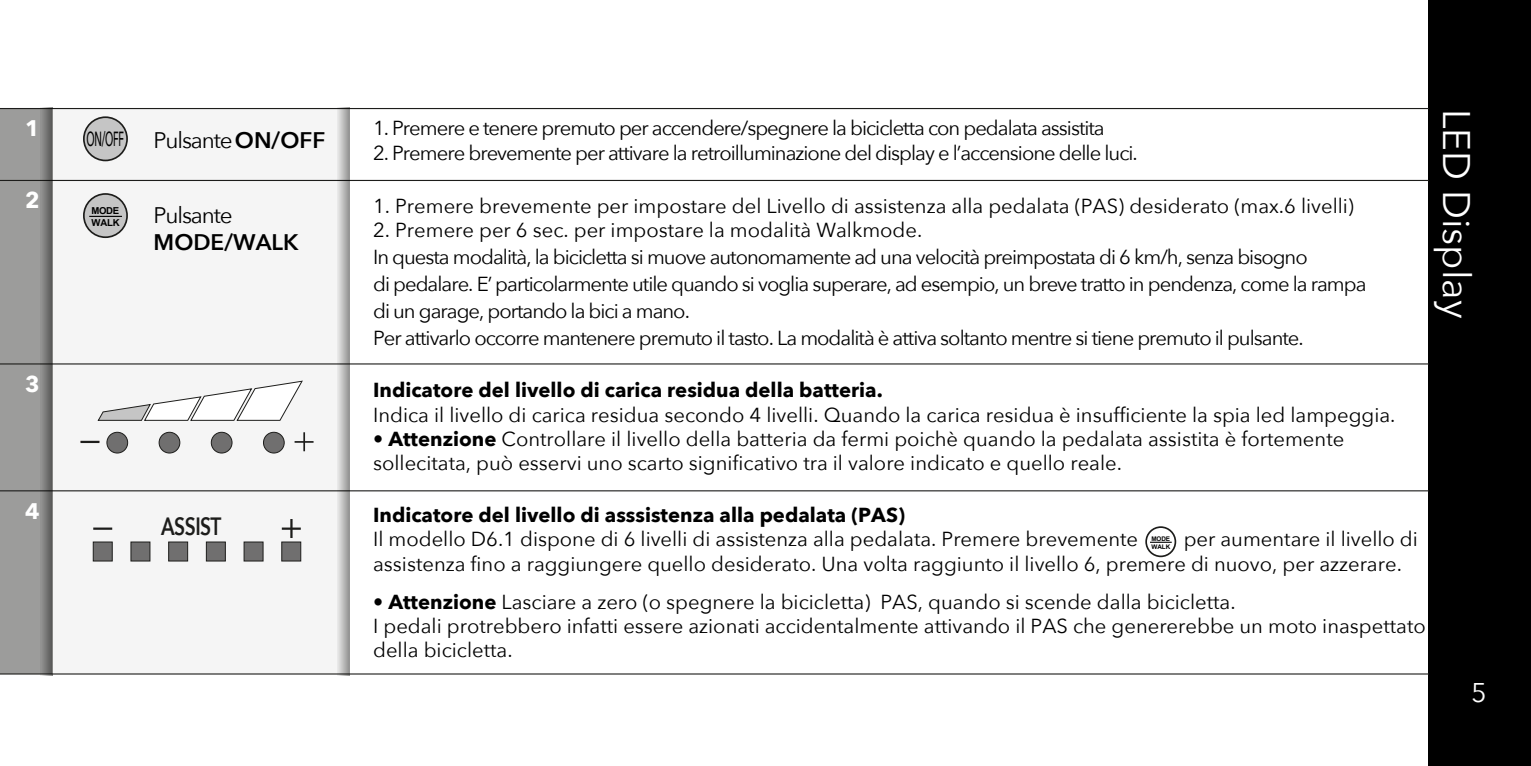
<style>
.page{position:relative;width:1531px;height:766px;background:#fff}
.page>*{position:absolute;margin:0;border:0;box-sizing:border-box;transform-origin:0 0}
.t1{font:38.48px "Avenir Next";color:#fff}
.t2{font:27px "Avenir Next";color:#fff}
.t3{font:600 24.97px "Avenir Next";letter-spacing:-.025em;color:#1d1d1b;scale:.77 1}
.t4{font:22.5px "Avenir Next";letter-spacing:-.05em;color:#000}
.t5{font:600 22.5px "Avenir Next";color:#000}
.t6{font:700 22.5px "Avenir Next";color:#fff}
.t7{font:500 20.47px "Avenir Next";color:#000;scale:.48 1}
.t8{font:20.25px/24.3px "Avenir Next";color:#000}
.t9{font:20.25px/27px "Avenir Next";letter-spacing:-.05em;color:#000}
.t10{font:700 20.25px "Avenir Next";color:#000}
.t11{font:700 9.67px/11.9px "Arial";letter-spacing:-.025em;color:#000}
.t12{font:700 6.3px/7.9px "Arial";letter-spacing:-.025em;color:#000}
.s1{font-weight:600}
.s2{font-weight:700}
</style>
<div class="page">
<div style="left:1429px;top:0;width:102px;height:765px;background:#000"></div>
<div style="left:0;top:108px;width:53px;height:565px;background:#9c9c9b"></div>
<div style="left:53px;top:108px;width:296px;height:565px;background:#f5f5f5"></div>
<hr style="left:0;top:108px;width:1429px;height:1px;background:#1d1d1b">
<hr style="left:0;top:673px;width:1429px;height:1px;background:#1d1d1b">
<hr style="left:0;top:180px;width:1429px;height:1px;background:#1d1d1b">
<hr style="left:0;top:363px;width:1429px;height:1px;background:#1d1d1b">
<hr style="left:0;top:490px;width:1429px;height:1px;background:#1d1d1b">
<svg style="left:41px;top:108px;width:12px;height:567px"></svg>
<svg style="left:337px;top:108px;width:12px;height:567px"></svg>
<svg style="left:98px;top:380px;width:205px;height:41px"></svg>
<svg style="left:295px;top:432px;width:19px;height:19px"></svg>
<hr style="left:80px;top:440px;width:19px;height:3px;background:#1d1d1b">
<div style="left:107px;top:432px;width:21px;height:21px;background:#706f6f;border-radius:50%"></div>
<div style="left:107px;top:432px;width:21px;height:21px;border:1px solid #1d1d1b;border-radius:50%"></div>
<div style="left:159px;top:432px;width:21px;height:21px;background:#706f6f;border-radius:50%"></div>
<div style="left:159px;top:432px;width:21px;height:21px;border:1px solid #1d1d1b;border-radius:50%"></div>
<div style="left:211px;top:432px;width:21px;height:21px;background:#706f6f;border-radius:50%"></div>
<div style="left:211px;top:432px;width:21px;height:21px;border:1px solid #1d1d1b;border-radius:50%"></div>
<div style="left:263px;top:432px;width:21px;height:21px;background:#706f6f;border-radius:50%"></div>
<div style="left:263px;top:432px;width:21px;height:21px;border:1px solid #1d1d1b;border-radius:50%"></div>
<svg style="left:282px;top:527px;width:19px;height:2px"></svg>
<hr style="left:290px;top:519px;width:3px;height:19px;background:#1d1d1b">
<svg style="left:93px;top:527px;width:19px;height:2px"></svg>
<div style="left:93px;top:541px;width:20px;height:20px;background:#706f6f;border:1px solid #1d1d1b"></div>
<div style="left:131px;top:541px;width:19px;height:20px;background:#706f6f;border:1px solid #1d1d1b"></div>
<div style="left:168px;top:541px;width:20px;height:20px;background:#706f6f;border:1px solid #1d1d1b"></div>
<div style="left:206px;top:541px;width:20px;height:20px;background:#706f6f;border:1px solid #1d1d1b"></div>
<div style="left:244px;top:541px;width:19px;height:20px;background:#706f6f;border:1px solid #1d1d1b"></div>
<div style="left:281px;top:541px;width:20px;height:20px;background:#706f6f;border:1px solid #1d1d1b"></div>
<svg style="left:83px;top:116px;width:45px;height:45px"></svg>
<svg style="left:83px;top:193px;width:45px;height:45px"></svg>
<hr style="left:89px;top:216px;width:33px;height:1px;background:#000">
<svg style="left:1145px;top:526px;width:31px;height:31px"></svg>
<p class="t6" style="left:25px;top:109px;width:16px">1</p>
<p class="t6" style="left:25px;top:181px;width:16px">2</p>
<p class="t7" style="left:86px;top:122px;width:80px">ON/OFF</p>
<p class="t11" style="left:92px;top:205px;width:30px">MODE<br>WALK</p>
<p class="t4" style="left:154px;top:121px;width:173px">Pulsante<span class="s1">ON/OFF</span></p>
<p class="t4" style="left:154px;top:196px;width:81px">Pulsante</p>
<p class="t5" style="left:154px;top:223px;width:146px">MODE/WALK</p>
<p class="t6" style="left:25px;top:364px;width:16px">3</p>
<p class="t6" style="left:25px;top:491px;width:16px">4</p>
<p class="t3" style="left:161px;top:505px;width:80px">ASSIST</p>
<p class="t9" style="left:373px;top:114px;width:733px">1. Premere e tenere premuto per accendere/spegnere la bicicletta con pedalata assistita</p>
<p class="t9" style="left:373px;top:138px;width:766px">2. Premere brevemente per attivare la retroilluminazione del display e l’accensione delle luci.</p>
<p class="t8" style="left:373px;top:193px;width:982px">1. Premere brevemente per impostare del Livello di assistenza alla pedalata (PAS) desiderato (max.6 livelli)</p>
<p class="t9" style="left:373px;top:216px;width:995px">2. Premere per 6 sec. per impostare la modalità Walkmode.<br>In questa modalità, la bicicletta si muove autonomamente ad una velocità preimpostata di 6 km/h, senza bisogno<br>di pedalare. E’ particolarmente utile quando si voglia superare, ad esempio, un breve tratto in pendenza, come la rampa di un garage, portando la bici a mano.<br>Per attivarlo occorre mantenere premuto il tasto. La modalità è attiva soltanto mentre si tiene premuto il pulsante.</p>
<p class="t10" style="left:373px;top:372px;width:511px">Indicatore del livello di carica residua della batteria.</p>
<p class="t8" style="left:373px;top:401px;width:1024px">Indica il livello di carica residua secondo 4 livelli. Quando la carica residua è insufficiente la spia led lampeggia.</p>
<p class="t8" style="left:373px;top:426px;width:973px">• <span class="s2">Attenzione</span> Controllare il livello della batteria da fermi poichè quando la pedalata assistita è fortemente sollecitata, può esservi uno scarto significativo tra il valore indicato e quello reale.</p>
<p class="t10" style="left:373px;top:497px;width:533px">Indicatore del livello di asssistenza alla pedalata (PAS)</p>
<p class="t8" style="left:373px;top:526px;width:766px">Il modello D6.1 dispone di 6 livelli di assistenza alla pedalata. Premere brevemente</p>
<p class="t8" style="left:373px;top:526px;width:1046px;text-indent:810px">per aumentare il livello di assistenza fino a raggiungere quello desiderato. Una volta raggiunto il livello 6, premere di nuovo, per azzerare.</p>
<p class="t8" style="left:373px;top:588px;width:1054px">• <span class="s2">Attenzione</span> Lasciare a zero (o spegnere la bicicletta) PAS, quando si scende dalla bicicletta.<br>I pedali protrebbero infatti essere azionati accidentalmente attivando il PAS che genererebbe un moto inaspettato della bicicletta.</p>
<p class="t12" style="left:1151px;top:535px;width:20px">MODE<br>WALK</p>
<h1 class="t1" style="left:1489px;top:108px;width:211px;rotate:90deg">LED Display</h1>
<h2 class="t2" style="left:1471px;top:669px;width:17px">5</h2>
</div>
